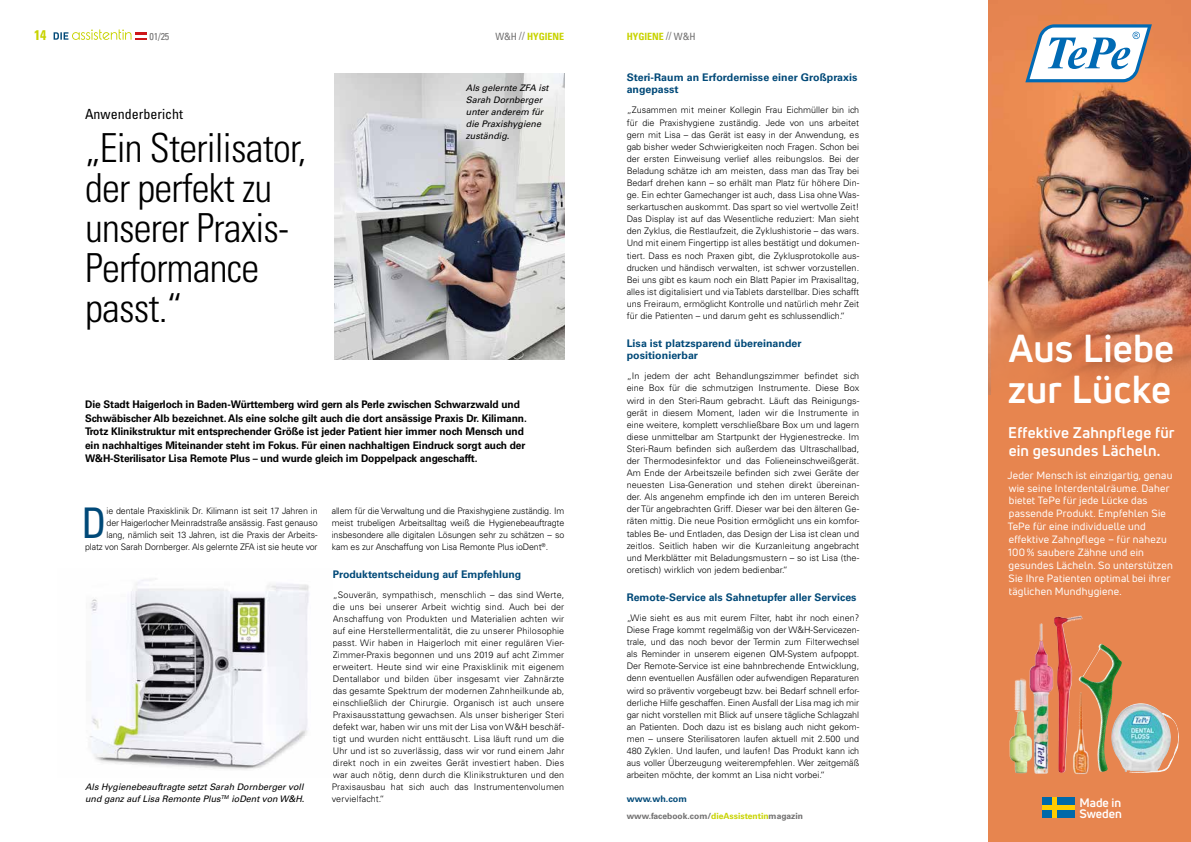
<style>
.page{position:relative;width:1191px;height:842px;background:#fff}
.page>*{position:absolute;margin:0;border:0;box-sizing:border-box;transform-origin:0 0}
.t1{font:condensed 42.2px "Univers LT Std";color:#004978}
.t2{font:300 condensed 40px/40px "Univers LT Std";letter-spacing:-.02em;color:#000}
.t3{font:700 38.2px/40.8px "Uni Neue";letter-spacing:.005em;color:#fff}
.t4{font:700 15.1px/18.2px "Uni Neue";letter-spacing:.01em;color:#fff}
.t5{font:condensed 14px "Univers LT Std";color:#000}
.t6{font:700 condensed 14px "Univers LT Std";color:#c8d300}
.t7{font:700 12.1px/11.5px "Uni Neue";color:#fff}
.t8{font:700 10.5px/13.5px "Univers LT Std";letter-spacing:-.01em;color:#000}
.t9{font:700 10.5px/12.1px "Univers LT Std";color:#004978}
.t10{font:10.4px/12.9px "Uni Neue";letter-spacing:.025em;color:#fff}
.t11{font:700 condensed 10px "Univers LT Std";color:#c8d300}
.t12{font:condensed 10px "Univers LT Std";color:#706f6f}
.t13{font:300 9px/12.1px "Univers LT Std";letter-spacing:-.01em;color:#000;text-align:justify}
.t14{font:italic 9px/12px "Univers LT Std";color:#000}
.t15{font:700 9px "Univers LT Std";color:#004978}
.t16{font:700 8.5px "Univers LT Std";color:#706f6f}
.s1{font-weight:400;color:#706f6f}
.s2{color:#c8d300}
</style>
<div class="page">
<svg style="left:54px;top:29px;width:93px;height:11px"></svg>
<img style="left:334px;top:74px;width:230px;height:285px">
<img style="left:89px;top:578px;width:220px;height:192px">
<img style="left:989px;top:0;width:202px;height:272px">
<img style="left:991px;top:235px;width:200px;height:37px">
<svg style="left:1025px;top:24px;width:126px;height:58px"></svg>
<div style="left:989px;top:396px;width:202px;height:446px;background:#e7854f"></div>
<div style="left:1042px;top:798px;width:33px;height:20px;background:#0069a9"></div>
<hr style="left:1042px;top:806px;width:33px;height:4px;background:#fc0">
<hr style="left:1052px;top:798px;width:4px;height:20px;background:#fc0">
<img style="left:1069px;top:683px;width:19px;height:91px">
<img style="left:1029px;top:621px;width:31px;height:153px">
<img style="left:1009px;top:675px;width:24px;height:99px">
<svg style="left:1072px;top:615px;width:8px;height:3px"></svg>
<img style="left:1078px;top:644px;width:44px;height:128px">
<img style="left:1111px;top:704px;width:46px;height:69px">
<img style="left:989px;top:272px;width:202px;height:124px">
<h3 class="t6" style="left:34px;top:26px;width:14px">14</h3>
<p class="t12" style="left:150px;top:30px;width:21px">01/25</p>
<p class="t11" style="left:495px;top:30px;width:70px"><span class="s1">W&amp;H //</span> HYGIENE</p>
<p class="t11" style="left:626px;top:30px;width:70px">HYGIENE <span class="s1">// W&amp;H</span></p>
<h3 class="t5" style="left:85px;top:105px;width:99px">Anwenderbericht</h3>
<h2 class="t2" style="left:85px;top:128px;width:223px">„Ein Sterilisator, der perfekt zu unserer Praxis-<br>Performance passt.“</h2>
<p class="t14" style="left:466px;top:82px;width:84px">Als gelernte ZFA ist<br>Sarah Dornberger unter anderem für die Praxishygiene zuständig.</p>
<p class="t8" style="left:85px;top:398px;width:443px">Die Stadt Haigerloch in Baden-Württemberg wird gern als Perle zwischen Schwarzwald und Schwäbischer Alb bezeichnet. Als eine solche gilt auch die dort ansässige Praxis Dr. Kilimann.<br>Trotz Klinikstruktur mit entsprechender Größe ist jeder Patient hier immer noch Mensch und ein nachhaltiges Miteinander steht im Fokus. Für einen nachhaltigen Eindruck sorgt auch der W&amp;H-Sterilisator Lisa Remote Plus – und wurde gleich im Doppelpack angeschafft.</p>
<p class="t13" style="left:85px;top:505px;width:234px;text-align:right">ie dentale Praxisklinik Dr. Kilimann ist seit 17 Jahren in<br>der Haigerlocher Meinradstraße ansässig. Fast genauso<br>lang, nämlich seit 13 Jahren, ist die Praxis der Arbeits-<br>platz von Sarah Dornberger. Als gelernte ZFA ist sie heute vor</p>
<p class="t13" style="left:332px;top:505px;width:234px">allem für die Verwaltung und die Praxishygiene zuständig. Im meist trubeligen Arbeitsalltag weiß die Hygienebeauftragte insbesondere alle digitalen Lösungen sehr zu schätzen – so kam es zur Anschaffung von Lisa Remonte Plus ioDent<sup>®</sup>.</p>
<p class="t9" style="left:333px;top:568px;width:190px">Produktentscheidung auf Empfehlung</p>
<p class="t13" style="left:332px;top:589px;width:234px">„Souverän, sympathisch, menschlich – das sind Werte, die uns bei unserer Arbeit wichtig sind. Auch bei der Anschaffung von Produkten und Materialien achten wir auf eine Herstellermentalität, die zu unserer Philosophie passt. Wir haben in Haigerloch mit einer regulären Vier-Zimmer-Praxis begonnen und uns 2019 auf acht Zimmer erweitert. Heute sind wir eine Praxisklinik mit eigenem Dentallabor und bilden über insgesamt vier Zahnärzte das gesamte Spektrum der modernen Zahnheilkunde ab, einschließlich der Chirurgie. Organisch ist auch unsere Praxisausstattung gewachsen. Als unser bisheriger Steri defekt war, haben wir uns mit der Lisa von W&amp;H beschäf&shy;tigt und wurden nicht enttäuscht. Lisa läuft rund um die Uhr und ist so zuverlässig, dass wir vor rund einem Jahr direkt noch in ein zweites Gerät investiert haben. Dies war auch nötig, denn durch die Klinikstrukturen und den Praxisausbau hat sich auch das Instrumentenvolumen vervielfacht.“</p>
<h1 class="t1" style="left:82px;top:496px;width:27px">D</h1>
<p class="t14" style="left:85px;top:781px;width:221px">Als Hygienebeauftragte setzt Sarah Dornberger voll und ganz auf Lisa Remonte Plus<sup>TM</sup> ioDent von W&amp;H.</p>
<p class="t9" style="left:626px;top:71px;width:232px">Steri-Raum an Erfordernisse einer Großpraxis angepasst</p>
<p class="t13" style="left:626px;top:104px;width:234px">„Zusammen mit meiner Kollegin Frau Eichmüller bin ich für die Praxishygiene zuständig. Jede von uns arbeitet gern mit Lisa – das Gerät ist easy in der Anwendung, es gab bisher weder Schwierigkeiten noch Fragen. Schon bei der ersten Einweisung verlief alles reibungslos. Bei der Beladung schätze ich am meisten, dass man das Tray bei Bedarf drehen kann – so erhält man Platz für höhere Din&shy;ge. Ein echter Gamechanger ist auch, dass Lisa ohne Was&shy;serkartuschen auskommt. Das spart so viel wertvolle Zeit!<br>Das Display ist auf das Wesentliche reduziert: Man sieht den Zyklus, die Restlaufzeit, die Zyklushistorie – das wars.<br>Und mit einem Fingertipp ist alles bestätigt und dokumen&shy;tiert. Dass es noch Praxen gibt, die Zyklusprotokolle aus&shy;drucken und händisch verwalten, ist schwer vorzustellen.<br>Bei uns gibt es kaum noch ein Blatt Papier im Praxisalltag, alles ist digitalisiert und via Tablets darstellbar. Dies schafft uns Freiraum, ermöglicht Kontrolle und natürlich mehr Zeit für die Patienten – und darum geht es schlussendlich.“</p>
<p class="t9" style="left:626px;top:337px;width:176px">Lisa ist platzsparend übereinander positionierbar</p>
<p class="t13" style="left:626px;top:370px;width:234px">„In jedem der acht Behandlungszimmer befindet sich eine Box für die schmutzigen Instrumente. Diese Box wird in den Steri-Raum gebracht. Läuft das Reinigungs&shy;gerät in diesem Moment, laden wir die Instrumente in eine weitere, komplett verschließbare Box um und lagern diese unmittelbar am Startpunkt der Hygienestrecke. Im Steri-Raum befinden sich außerdem das Ultraschallbad, der Thermodesinfektor und das Folieneinschweißgerät.<br>Am Ende der Arbeitszeile befinden sich zwei Geräte der neuesten Lisa-Generation und stehen direkt übereinan&shy;der. Als angenehm empfinde ich den im unteren Bereich der Tür angebrachten Griff. Dieser war bei den älteren Ge&shy;räten mittig. Die neue Position ermöglicht uns ein komfor&shy;tables Be- und Entladen, das Design der Lisa ist clean und zeitlos. Seitlich haben wir die Kurzanleitung angebracht und Merkblätter mit Beladungsmustern – so ist Lisa (the&shy;oretisch) wirklich von jedem bedienbar.“</p>
<p class="t9" style="left:626px;top:591px;width:231px">Remote-Service als Sahnetupfer aller Services</p>
<p class="t13" style="left:626px;top:612px;width:234px">„Wie sieht es aus mit eurem Filter, habt ihr noch einen?<br>Diese Frage kommt regelmäßig von der W&amp;H-Servicezen&shy;trale, und das noch bevor der Termin zum Filterwechsel als Reminder in unserem eigenen QM-System aufpoppt.<br>Der Remote-Service ist eine bahnbrechende Entwicklung, denn eventuellen Ausfällen oder aufwendigen Reparaturen wird so präventiv vorgebeugt bzw. bei Bedarf schnell erfor&shy;derliche Hilfe geschaffen. Einen Ausfall der Lisa mag ich mir gar nicht vorstellen mit Blick auf unsere tägliche Schlagzahl an Patienten. Doch dazu ist es bislang auch nicht gekom&shy;men – unsere Sterilisatoren laufen aktuell mit 2.500 und 480 Zyklen. Und laufen, und laufen! Das Produkt kann ich aus voller Überzeugung weiterempfehlen. Wer zeitgemäß arbeiten möchte, der kommt an Lisa nicht vorbei.“</p>
<p class="t15" style="left:626px;top:794px;width:62px">www.wh.com</p>
<p class="t16" style="left:626px;top:811px;width:178px">www.facebook.com/<span class="s2">dieAssistentin</span>magazin</p>
<h3 class="t3" style="left:1007px;top:327px;width:168px">Aus Liebe zur Lücke</h3>
<h3 class="t4" style="left:1008px;top:424px;width:168px">Effektive Zahnpflege für ein gesundes Lächeln.</h3>
<p class="t10" style="left:1007px;top:468px;width:167px">Jeder Mensch ist einzigartig, genau wie seine Interdentalräume. Daher bietet TePe für jede Lücke das passende Produkt. Empfehlen Sie<br>TePe für eine individuelle und effektive Zahnpflege – für nahezu<br>100 % saubere Zähne und ein gesundes Lächeln. So unterstützen<br>Sie Ihre Patienten optimal bei ihrer täglichen Mundhygiene.</p>
<h3 class="t7" style="left:1079px;top:796px;width:44px">Made in<br>Sweden</h3>
</div>
